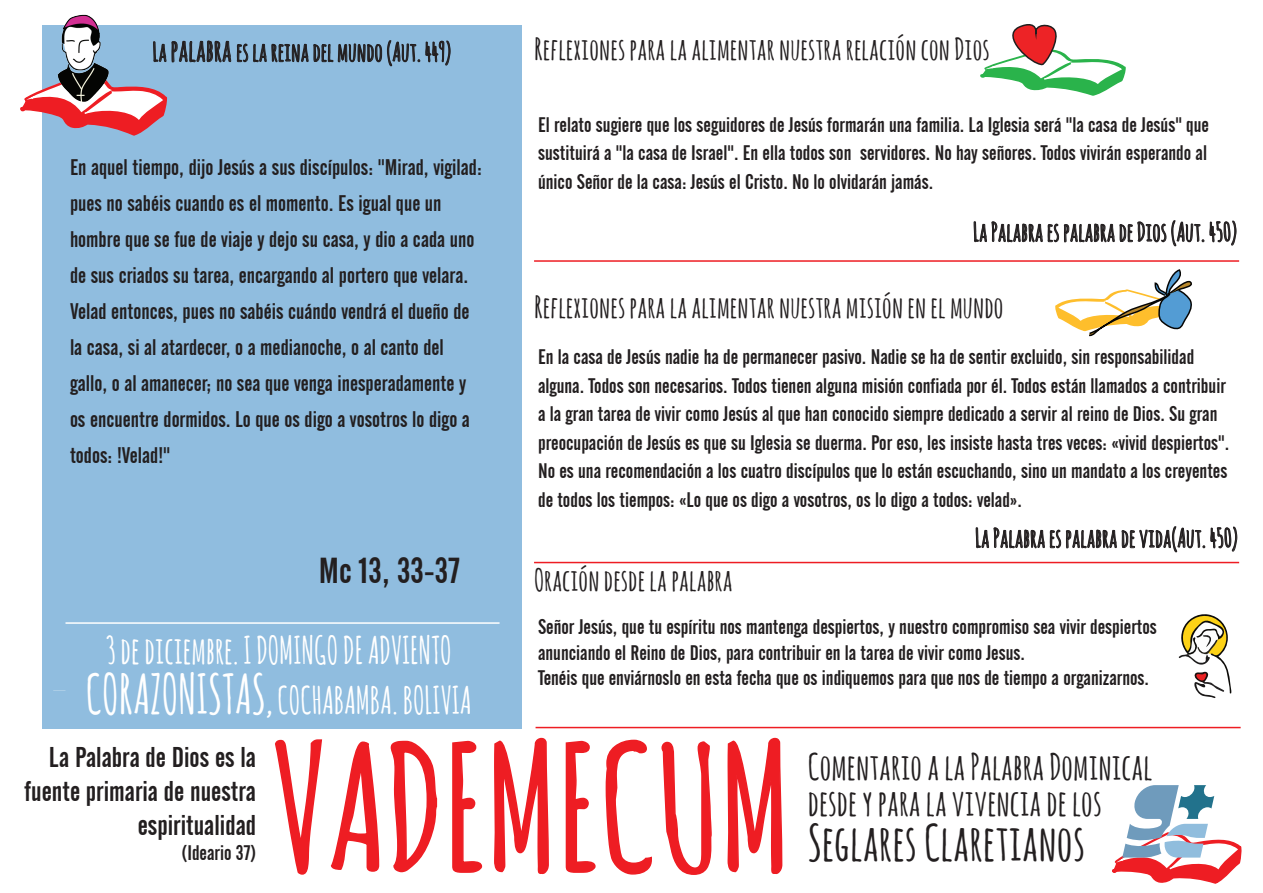
<style>
.page{position:relative;width:1263px;height:893px;background:#fff}
.page>*{position:absolute;margin:0;border:0;box-sizing:border-box;transform-origin:0 0}
.t1{font:700 171px "Amatic SC";color:#ee1d23}
.t2{font:700 49.5px "Amatic SC";color:#231f20}
.t3{font:700 37.5px/49.5px "Amatic SC";color:#fff;text-align:center;scale:.9 1}
.t4{font:700 36px/36px "Amatic SC";color:#231f20}
.t5{font:36px "Alternate Gothic No 2 BT";color:#231f20}
.t6{font:700 30px "Amatic SC";color:#231f20}
.t7{font:28.5px/34.2px "Alternate Gothic No 2 BT";color:#231f20;text-align:right}
.t8{font:700 25.5px "Amatic SC";color:#231f20}
.t9{font:22.5px/36px "Alternate Gothic No 2 BT";color:#231f20}
.t10{font:21px/28.5px "Alternate Gothic No 2 BT";color:#231f20}
.s1{font-size:30px}
.s2{font-size:54px}
</style>
<div class="page">
<svg style="left:275px;top:739px;width:48px;height:136px"></svg>
<svg style="left:330px;top:741px;width:50px;height:131px"></svg>
<svg style="left:390px;top:740px;width:48px;height:133px"></svg>
<svg style="left:452px;top:740px;width:31px;height:133px"></svg>
<svg style="left:494px;top:737px;width:55px;height:137px"></svg>
<svg style="left:565px;top:740px;width:31px;height:133px"></svg>
<svg style="left:605px;top:739px;width:47px;height:136px"></svg>
<svg style="left:661px;top:741px;width:51px;height:134px"></svg>
<svg style="left:727px;top:737px;width:56px;height:137px"></svg>
<div style="left:42px;top:26px;width:479px;height:703px;background:#90bddf"></div>
<svg style="left:20px;top:40px;width:211px;height:96px"></svg>
<svg style="left:237px;top:40px;width:214px;height:27px"></svg>
<svg style="left:973px;top:220px;width:264px;height:27px"></svg>
<svg style="left:975px;top:526px;width:262px;height:38px"></svg>
<hr style="left:534px;top:260px;width:705px;height:2px;background:#ee1d23">
<hr style="left:534px;top:562px;width:705px;height:1px;background:#ee1d23">
<hr style="left:536px;top:727px;width:704px;height:1px;background:#ee1d23">
<svg style="left:1055px;top:269px;width:137px;height:68px"></svg>
<svg style="left:980px;top:24px;width:146px;height:72px"></svg>
<hr style="left:65px;top:622px;width:434px;height:2px;background:#fff">
<svg style="left:1112px;top:785px;width:130px;height:99px"></svg>
<img style="left:53px;top:14px;width:62px;height:92px">
<svg style="left:1178px;top:614px;width:54px;height:84px"></svg>
<p class="t8" style="left:152px;top:34px;width:300px">La <span class="s1">palabra</span> es la reina del mundo (Aut. 449)</p>
<p class="t9" style="left:70px;top:150px;width:413px">En aquel tiempo, dijo Jesús a sus discípulos: "Mirad, vigilad: pues no sabéis cuando es el momento. Es igual que un hombre que se fue de viaje y dejo su casa, y dio a cada uno de sus criados su tarea, encargando al portero que velara.<br>Velad entonces, pues no sabéis cuándo vendrá el dueño de la casa, si al atardecer, o a medianoche, o al canto del gallo, o al amanecer; no sea que venga inesperadamente y os encuentre dormidos. Lo que os digo a vosotros lo digo a todos: !Velad!"</p>
<h3 class="t5" style="left:319px;top:550px;width:142px">Mc 13, 33-37</h3>
<h3 class="t3" style="left:86px;top:624px;width:430px">3 de diciembre. I DOMINGO DE ADVIENTO<br><span class="s2">CORAZONISTAS</span>, COCHABAMBA. BOLIVIA</h3>
<h3 class="t6" style="left:534px;top:28px;width:457px">Reflexiones para la alimentar nuestra relación con Dios</h3>
<p class="t10" style="left:538px;top:111px;width:672px;text-align:justify">El relato sugiere que los seguidores de Jesús formarán una familia. La Iglesia será "la casa de Jesús" que sustituirá a "la casa de Israel". En ella todos son servidores. No hay señores. Todos vivirán esperando al único Señor de la casa: Jesús el Cristo. No lo olvidarán jamás.</p>
<p class="t8" style="left:973px;top:214px;width:265px">La Palabra es palabra de Dios (Aut. 450)</p>
<h3 class="t6" style="left:534px;top:286px;width:471px">Reflexiones para la alimentar nuestra misión en el mundo</h3>
<p class="t10" style="left:538px;top:343px;width:693px">En la casa de Jesús nadie ha de permanecer pasivo. Nadie se ha de sentir excluido, sin responsabilidad alguna. Todos son necesarios. Todos tienen alguna misión confiada por él. Todos están llamados a contribuir a la gran tarea de vivir como Jesús al que han conocido siempre dedicado a servir al reino de Dios. Su gran preocupación de Jesús es que su Iglesia se duerma. Por eso, les insiste hasta tres veces: «vivid despiertos".<br>No es una recomendación a los cuatro discípulos que lo están escuchando, sino un mandato a los creyentes de todos los tiempos: «Lo que os digo a vosotros, os lo digo a todos: velad».</p>
<h3 class="t6" style="left:534px;top:559px;width:200px">Oración desde la palabra</h3>
<p class="t8" style="left:975px;top:520px;width:264px">La Palabra es palabra de vida(Aut. 450)</p>
<p class="t10" style="left:538px;top:614px;width:620px;line-height:25.5px">Señor Jesús, que tu espíritu nos mantenga despiertos, y nuestro compromiso sea vivir despiertos anunciando el Reino de Dios, para contribuir en la tarea de vivir como Jesus.<br>Tenéis que enviárnoslo en esta fecha que os indiquemos para que nos de tiempo a organizarnos.</p>
<h3 class="t7" style="left:25px;top:740px;width:233px">La Palabra de Dios es la fuente primaria de nuestra espiritualidad</h3>
<p class="t10" style="left:182px;top:839px;width:76px">(Ideario 37)</p>
<h1 class="t1" style="left:271px;top:686px;width:521px">VADEMECUM</h1>
<h3 class="t4" style="left:808px;top:748px;width:346px">Comentario a la Palabra Dominical desde y para la vivencia de los</h3>
<h2 class="t2" style="left:808px;top:808px;width:279px">Seglares Claretianos</h2>
</div>
